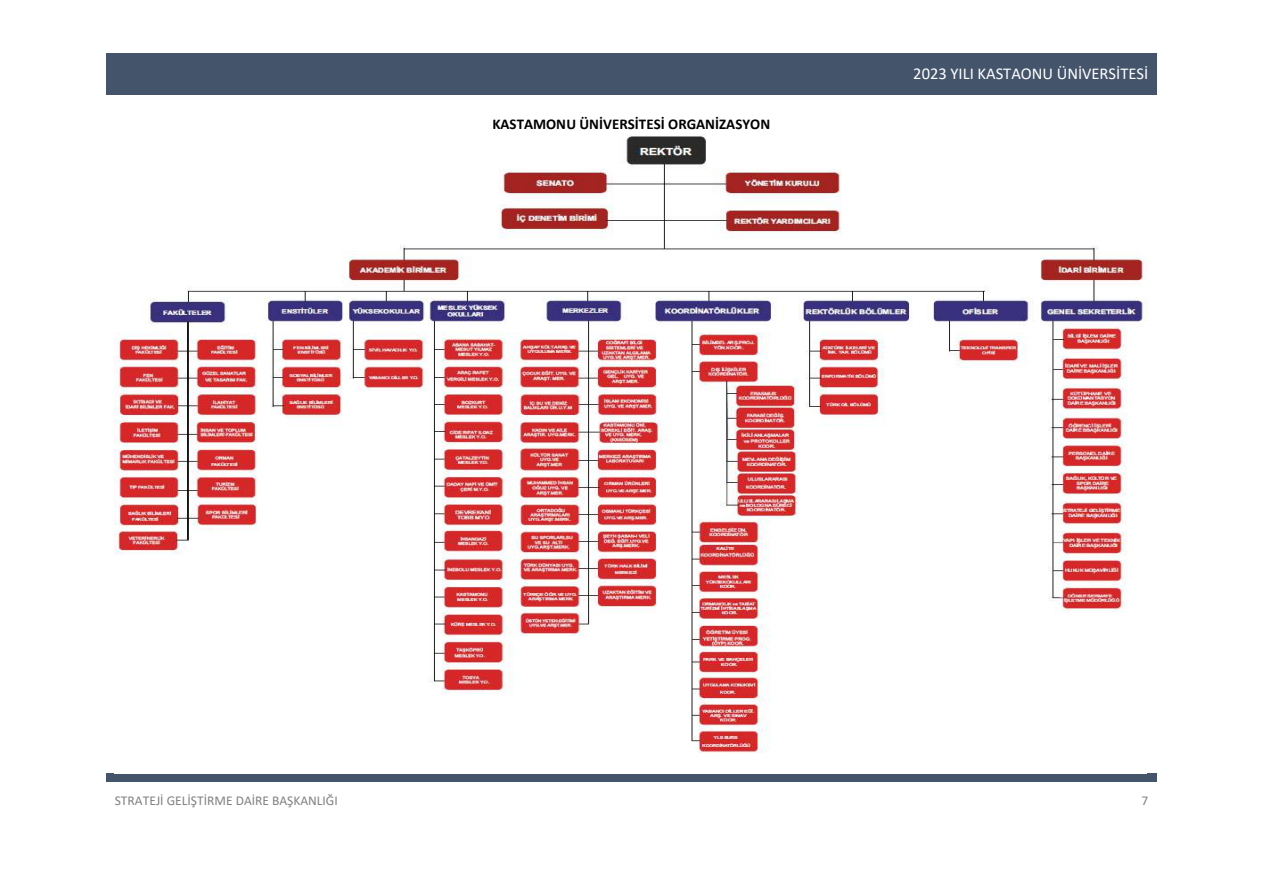
<style>
.page{position:relative;width:1263px;height:893px;background:#fff}
.page>*{position:absolute;margin:0;border:0;box-sizing:border-box;transform-origin:0 0}
.t1{font:16.5px "Calibri";color:#fff}
.t2{font:700 15px "Calibri";color:#000}
.t3{font:13.5px "Calibri";color:#808080}
</style>
<div class="page">
<div style="left:106px;top:53px;width:43px;height:41px;background:#44546a"></div>
<div style="left:149px;top:53px;width:1008px;height:41px;background:#44546a"></div>
<div style="left:106px;top:773px;width:526px;height:9px;background:#44546a"></div>
<div style="left:632px;top:773px;width:525px;height:9px;background:#44546a"></div>
<img style="left:115px;top:135px;width:1031px;height:618px">
<p class="t2" style="left:492px;top:113px;width:279px">KASTAMONU ÜNİVERSİTESİ ORGANİZASYON</p>
<p class="t1" style="left:913px;top:62px;width:236px">2023 YILI KASTAONU ÜNİVERSİTESİ</p>
<p class="t3" style="left:115px;top:791px;width:224px">STRATEJİ GELİŞTİRME DAİRE BAŞKANLIĞI</p>
<p class="t3" style="left:1141px;top:791px;width:8px">7</p>
</div>
